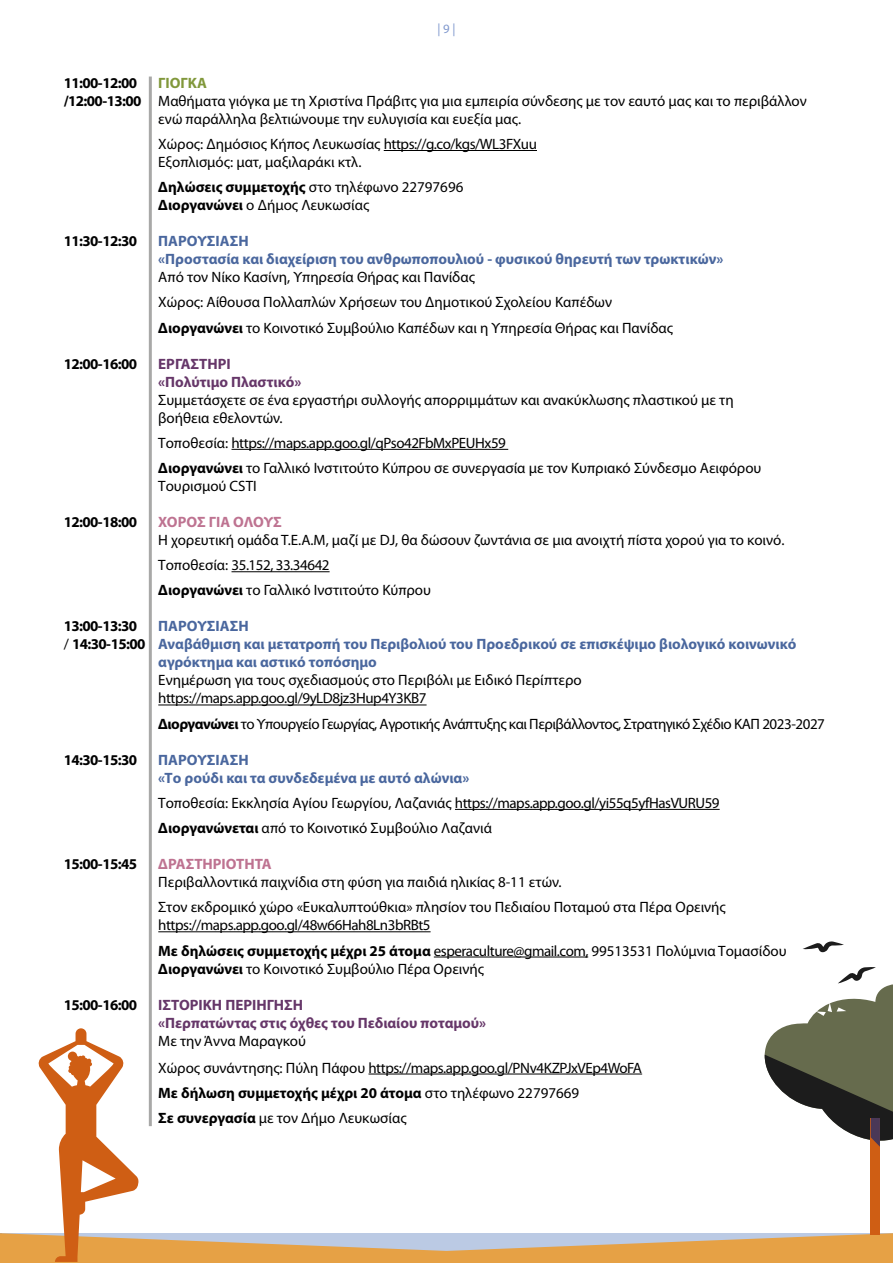
<style>
.page{position:relative;width:893px;height:1263px;background:#fff}
.page>*{position:absolute;margin:0;border:0;box-sizing:border-box;transform-origin:0 0}
.t1{font:15px/25.2px "Myriad Pro";color:#000}
.t2{font:700 15px/18px "Myriad Pro";color:#4a679e}
.t3{font:15px/25.2px "Myriad Pro";letter-spacing:-.03em;color:#000}
.t4{font:700 15px "Myriad Pro";letter-spacing:-.04em;color:#000}
.t5{font:700 15px/18px "Myriad Pro";color:#663769}
.t6{font:700 15px/25.2px "Myriad Pro";color:#000}
.t7{font:700 15px "Myriad Pro";color:#be7391}
.t8{font:700 15px "Myriad Pro";color:#81983b}
.t9{font:12.75px "Myriad Pro";color:#7f97cd}
.s1{font-weight:700}
.s2{font-weight:400;color:#000}
.s3{color:#000}
.s4{font-weight:400}
</style>
<div class="page">
<hr style="left:384px;top:150px;width:153px;height:1px;background:#000">
<hr style="left:231px;top:449px;width:277px;height:1px;background:#000">
<hr style="left:231px;top:571px;width:99px;height:1px;background:#000">
<hr style="left:158px;top:705px;width:269px;height:1px;background:#000">
<hr style="left:455px;top:809px;width:265px;height:1px;background:#000">
<hr style="left:158px;top:931px;width:273px;height:1px;background:#000">
<hr style="left:434px;top:957px;width:154px;height:1px;background:#000">
<hr style="left:149px;top:77px;width:3px;height:1049px;background:#a8a8a7">
<svg style="left:803px;top:941px;width:41px;height:11px"></svg>
<svg style="left:0;top:967px;width:893px;height:296px"></svg>
<p class="t9" style="left:437px;top:21px;width:20px">| 9 |</p>
<p class="t4" style="left:64px;top:73px;width:75px">11:00-12:00</p>
<p class="t8" style="left:158px;top:73px;width:50px">ΓΙΟΓΚΑ</p>
<p class="t1" style="left:64px;top:88px;width:744px"><span class="s1">/12:00-13:00</span> Μαθήματα γιόγκα με τη Χριστίνα Πράβιτς για μια εμπειρία σύνδεσης με τον εαυτό μας και το περιβάλλον</p>
<p class="t1" style="left:158px;top:106px;width:364px">ενώ παράλληλα βελτιώνουμε την ευλυγισία και ευεξία μας.</p>
<p class="t1" style="left:158px;top:135px;width:380px;line-height:18px">Χώρος: Δημόσιος Κήπος Λευκωσίας https://g.co/kgs/WL3FXuu<br>Εξοπλισμός: ματ, μαξιλαράκι κτλ.</p>
<p class="t1" style="left:158px;top:178px;width:307px;line-height:18px"><span class="s1">Δηλώσεις συμμετοχής</span> στο τηλέφωνο 22797696<br><span class="s1">Διοργανώνει</span> ο Δήμος Λευκωσίας</p>
<p class="t4" style="left:64px;top:231px;width:75px">11:30-12:30</p>
<p class="t2" style="left:158px;top:232px;width:567px">ΠΑΡΟΥΣΙΑΣΗ<br>«Προστασία και διαχείριση του ανθρωποπουλιού - φυσικού θηρευτή των τρωκτικών»</p>
<p class="t1" style="left:158px;top:264px;width:516px">Από τον Νίκο Κασίνη, Υπηρεσία Θήρας και Πανίδας<br>Χώρος: Αίθουσα Πολλαπλών Χρήσεων του Δημοτικού Σχολείου Καπέδων<br><span class="s1">Διοργανώνει</span> το Κοινοτικό Συμβούλιο Καπέδων και η Υπηρεσία Θήρας και Πανίδας</p>
<p class="t4" style="left:64px;top:354px;width:75px">12:00-16:00</p>
<p class="t5" style="left:158px;top:354px;width:145px">ΕΡΓΑΣΤΗΡΙ «Πολύτιμο Πλαστικό»</p>
<p class="t1" style="left:158px;top:390px;width:577px;line-height:18px">Συμμετάσχετε σε ένα εργαστήρι συλλογής απορριμμάτων και ανακύκλωσης πλαστικού με τη βοήθεια εθελοντών.</p>
<p class="t1" style="left:158px;top:430px;width:605px">Τοποθεσία: https://maps.app.goo.gl/qPso42FbMxPEUHx59<br><span class="s1">Διοργανώνει</span> το Γαλλικό Ινστιτούτο Κύπρου σε συνεργασία με τον Κυπριακό Σύνδεσμο Αειφόρου</p>
<p class="t1" style="left:158px;top:473px;width:100px">Τουρισμού CSTI</p>
<p class="t4" style="left:64px;top:512px;width:75px">12:00-18:00</p>
<p class="t7" style="left:158px;top:512px;width:125px">ΧΟΡΟΣ ΓΙΑ ΟΛΟΥΣ</p>
<p class="t1" style="left:158px;top:527px;width:628px">Η χορευτική ομάδα T.E.A.M, μαζί με DJ, θα δώσουν ζωντάνια σε μια ανοιχτή πίστα χορού για το κοινό.<br>Τοποθεσία: 35.152, 33.34642<br><span class="s1">Διοργανώνει</span> το Γαλλικό Ινστιτούτο Κύπρου</p>
<p class="t4" style="left:64px;top:617px;width:75px">13:00-13:30</p>
<p class="t2" style="left:158px;top:617px;width:92px">ΠΑΡΟΥΣΙΑΣΗ</p>
<p class="t2" style="left:64px;top:635px;width:734px"><span class="s2">/</span> <span class="s3">14:30-15:00</span> Αναβάθμιση και μετατροπή του Περιβολιού του Προεδρικού σε επισκέψιμο βιολογικό κοινωνικό</p>
<p class="t2" style="left:158px;top:653px;width:220px">αγρόκτημα και αστικό τοπόσημο</p>
<p class="t1" style="left:158px;top:671px;width:425px;line-height:18px">Ενημέρωση για τους σχεδιασμούς στο Περιβόλι με Ειδικό Περίπτερο https://maps.app.goo.gl/9yLD8jz3Hup4Y3KB7</p>
<p class="t3" style="left:158px;top:711px;width:668px"><span class="s1">Διοργανώνει</span> το Υπουργείο Γεωργίας, Αγροτικής Ανάπτυξης και Περιβάλλοντος, Στρατηγικό Σχέδιο ΚΑΠ 2023-2027</p>
<p class="t4" style="left:64px;top:750px;width:75px">14:30-15:30</p>
<p class="t2" style="left:158px;top:750px;width:313px">ΠΑΡΟΥΣΙΑΣΗ<br>«Το ρούδι και τα συνδεδεμένα με αυτό αλώνια»</p>
<p class="t1" style="left:158px;top:790px;width:563px">Τοποθεσία: Εκκλησία Αγίου Γεωργίου, Λαζανιάς https://maps.app.goo.gl/yi55q5yfHasVURU59<br><span class="s1">Διοργανώνεται</span> από το Κοινοτικό Συμβούλιο Λαζανιά</p>
<p class="t4" style="left:64px;top:854px;width:75px">15:00-15:45</p>
<p class="t7" style="left:158px;top:854px;width:115px">ΔΡΑΣΤΗΡΙΟΤΗΤΑ</p>
<p class="t1" style="left:158px;top:869px;width:569px">Περιβαλλοντικά παιχνίδια στη φύση για παιδιά ηλικίας 8-11 ετών.<br>Στον εκδρομικό χώρο «Ευκαλυπτούθκια» πλησίον του Πεδιαίου Ποταμού στα Πέρα Ορεινής</p>
<p class="t3" style="left:158px;top:912px;width:630px">https://maps.app.goo.gl/48w66Hah8Ln3bRBt5<br><span class="s1">Με δηλώσεις συμμετοχής μέχρι 25 άτομα</span> esperaculture@gmail.com, 99513531 Πολύμνια Τομασίδου</p>
<p class="t1" style="left:158px;top:956px;width:327px"><span class="s1">Διοργανώνει</span> το Κοινοτικό Συμβούλιο Πέρα Ορεινής</p>
<p class="t4" style="left:64px;top:995px;width:75px">15:00-16:00</p>
<p class="t5" style="left:158px;top:995px;width:329px">ΙΣΤΟΡΙΚΗ ΠΕΡΙΗΓΗΣΗ<br>«Περπατώντας στις όχθες του Πεδιαίου ποταμού»</p>
<p class="t1" style="left:158px;top:1027px;width:485px;line-height:27px">Με την Άννα Μαραγκού<br>Χώρος συνάντησης: Πύλη Πάφου https://maps.app.goo.gl/PNv4KZPJxVEp4WoFA</p>
<p class="t6" style="left:158px;top:1079px;width:422px">Με δήλωση συμμετοχής μέχρι 20 άτομα <span class="s4">στο τηλέφωνο 22797669<br></span>Σε συνεργασία <span class="s4">με τον Δήμο Λευκωσίας</span></p>
</div>
